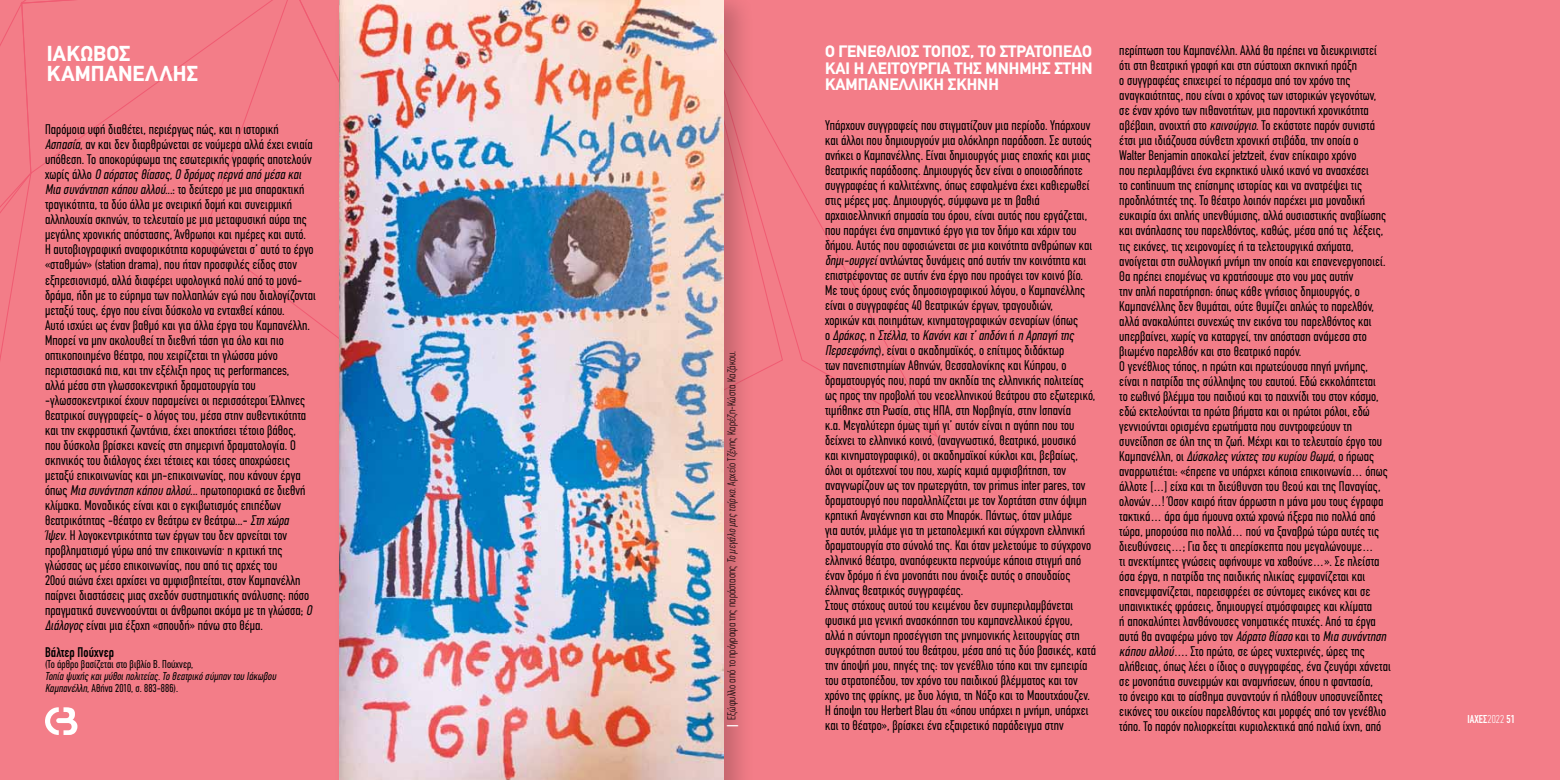
<style>
.page{position:relative;width:1560px;height:780px;background:#fff}
.page>*{position:absolute;margin:0;border:0;box-sizing:border-box;transform-origin:0 0}
.t1{font:700 21.25px/20px "CF Din";color:#fff}
.t2{font:700 16.25px "CF Din";color:#fff}
.t3{font:condensed 13.75px/15px "CF Din";letter-spacing:.005em;color:#000}
.t4{font:13.75px "CF Din Condensed";letter-spacing:.005em;color:#000}
.t5{font:italic condensed 11.25px/12.5px "CF Din";color:#000}
.t6{font:300 condensed 11.25px "CF Din";letter-spacing:.01em;color:#000}
.t7{font:condensed 11.25px "CF Din";letter-spacing:.005em;color:#000}
.t8{font:11.25px "CF Din Condensed";letter-spacing:.01em;color:#fff}
.s1{font-style:italic}
.s2{font-style:normal}
.s3{font-family:"CF Din Condensed";font-weight:700;font-stretch:normal;color:#fff}
.s4{font-family:"CF Din";font-weight:300;font-stretch:condensed}
</style>
<div class="page">
<div style="left:0;top:0;width:1559px;height:780px;background:#f37d88"></div>
<svg style="left:45px;top:707px;width:32px;height:28px"></svg>
<svg style="left:783px;top:156px;width:155px;height:281px"></svg>
<svg style="left:0;top:0;width:332px;height:361px"></svg>
<svg style="left:755px;top:105px;width:28px;height:270px"></svg>
<div style="left:332px;top:0;width:423px;height:780px;background:#000;opacity:.2"></div>
<img style="left:339px;top:0;width:384px;height:780px">
<h1 class="t1" style="left:47px;top:44px;width:15px">ιακωβοσ καμπανελλησ</h1>
<p class="t3" style="left:45px;top:122px;width:272px">Παρόμοια υφή διαθέτει, περιέργως πώς, και η ιστορική <span class="s1">Ασπασία</span>, αν και δεν διαρθρώνεται σε νούμερα αλλά έχει ενιαία υπόθεση. Το αποκορύφωμα της εσωτερικής γραφής αποτελούν χ ω ρ ί ς ά λλ ο <span class="s1">Ο αόρατος θίασος,Ο δρόμος περνά από μέσα και Μια συνάντηση κάπου αλλού...</span>: το δ εύτερ ο μ ε μ ια σπ α ρ α κτική τραγικότητα, τα δύο άλλα με ονειρική δομή και συνειρμική αλληλουχία σκηνών, το τελευταίο με μια μεταφυσική αύρα της μεγάλης χρονικής απόστασης, Άνθρωποι και ημέρες και αυτό.<br>Η αυτοβιογραφική αναφορικότητα κορυφώνεται σ’ αυτό το έργο «σταθμών» (station drama), που ήταν προσφιλές είδος στον εξπρεσιονισμό, αλλά διαφέρει υφολογικά πολύ από το μονό&shy;δράμα, ήδη με το εύρημα των πολλαπλών εγώ που διαλογίζονται μεταξύ τους, έργο που είναι δύσκολο να ενταχθεί κάπου.<br>Αυτό ισχύει ως έναν βαθμό και για άλλα έργα του Καμπανέλλη.<br>Μπορεί να μην ακολουθεί τη διεθνή τάση για όλο και πιο οπτικοποιημένο θέατρο, που χειρίζεται τη γλώσσα μόνο περιστασιακά πια, και την εξέλιξη προς τις performances,<br>αλλά μέσα στη γλωσσοκεντρική δραματουργία του -γλωσσοκεντρικοί έχουν παραμείνει οι περισσότεροι Έλληνες θεατρικοί συγγραφείς- ο λόγος του, μέσα στην αυθεντικότητα και την εκφραστική ζωντάνια, έχει αποκτήσει τέτοιο βάθος,<br>που δύσκολα βρίσκει κανείς στη σημερινή δραματολογία. Ο σκηνικός του διάλογος έχει τέτοιες και τόσες αποχρώσεις μεταξύ επικοινωνίας και μη-επικοινωνίας, που κάνουν έργα<br>ό π ω ς <span class="s1">Μια συνάντηση κάπου αλλού...</span>π ρ ωτο π ο ρ ια κά σε δ ιε θνή κλίμακα. Μοναδικός είναι και ο εγκιβωτισμός επιπέδων θεατρικότητας -θέατρο εν θεάτρω εν θεάτρω...- <span class="s1">Στη χώρα Ίψεν</span>. Η λογοκεντρικότητα των έργων του δεν αρνείται τον προβληματισμό γύρω από την επικοινωνία· η κριτική της γλώσσας ως μέσο επικοινωνίας, που από τις αρχές του<br>20ού αιώνα έχει αρχίσει να αμφισβητείται, στον Καμπανέλλη παίρνει διαστάσεις μιας σχεδόν συστηματικής ανάλυσης: πόσο πραγματικά συνεννοούνται οι άνθρωποι ακόμα με τη γλώσσα; <span class="s1">Ο διάλογος</span> είναι μια έξοχη «σπουδή» πάνω στο θέμα.</p>
<p class="t4" style="left:45px;top:645px;width:70px">Βάλτερ Πούχνερ</p>
<p class="t7" style="left:45px;top:658px;width:149px">(Το άρθρο βασίζεται στο βιβλίο Β. Πούχνερ,</p>
<p class="t5" style="left:45px;top:669px;width:235px">Τοπία ψυχής καιμύθοιπολιτείας.Το θεατρικό σύμπαντου Ιάκωβου<br>Καμπανέλλη<span class="s2">, Αθήνα 2010, σ. 883-886).</span></p>
<p class="t6" style="left:725px;top:726px;width:377px;rotate:-90deg"><span class="s3">|</span> Εξώφυλλο από το πρόγραφα της παράστασης <span class="s1">Το μεγάλο μας τσίρκο.</span>Αρχείο Τζένης Καρέζη-Κώστα Καζάκου.</p>
<p class="t2" style="left:825px;top:43px;width:71px">Ο γενέθλιος</p>
<p class="t2" style="left:923px;top:43px;width:11px">τόπος</p>
<p class="t2" style="left:970px;top:43px;width:40px">, το στρατόπε</p>
<p class="t2" style="left:1071px;top:43px;width:20px">δο</p>
<p class="t2" style="left:825px;top:59px;width:9px">και</p>
<p class="t2" style="left:853px;top:59px;width:24px">η λειτο</p>
<p class="t2" style="left:909px;top:59px;width:55px">υργία της</p>
<p class="t2" style="left:985px;top:59px;width:12px">μνήμης</p>
<p class="t2" style="left:1054px;top:59px;width:11px">στην</p>
<p class="t2" style="left:825px;top:75px;width:22px">Καμπανελλική</p>
<p class="t2" style="left:947px;top:75px;width:11px">σκηνή</p>
<p class="t3" style="left:825px;top:118px;width:272px">Υπάρχουν συγγραφείς που στιγματίζουν μια περίοδο. Υπάρχουν και άλλοι που δημιουργούν μια ολόκληρη παράδοση. Σε αυτούς ανήκει ο Καμπανέλλης. Είναι δημιουργός μιας εποχής και μιας θεατρικής παράδοσης. Δημιουργός δεν είναι ο οποιοσδήποτε συγγραφέας ή καλλιτέχνης, όπως εσφαλμένα έχει καθιερωθεί στις μέρες μας. Δημιουργός, σύμφωνα με τη βαθιά αρχαιοελληνική σημασία του όρου, είναι αυτός που εργάζεται, που παράγει ένα σημαντικό έργο για τον δήμο και χάριν του δήμου. Αυτός που αφοσιώνεται σε μια κοινότητα ανθρώπων και <span class="s1">δημι-ουργεί</span>αντλώντας δυνάμεις από αυτήν την κοινότητα και επιστρέφοντας σε αυτήν ένα έργο που προάγει τον κοινό βίο.<br>Με τους όρους ενός δημοσιογραφικού λόγου, ο Καμπανέλλης είναι ο συγγραφέας 40 θεατρικών έργων, τραγουδιών,<br>χορικών και ποιημάτων, κινηματογραφικών σεναρίων (όπως<br>ο <span class="s1">Δράκος</span>, η <span class="s1">Στέλλα</span>, τ ο <span class="s1">Κανόνικαιτ’αηδόνι</span>ή <span class="s1">η Αρπαγή της Περσεφόνης</span>), είναι ο ακαδημαϊκός, ο επίτιμος διδάκτωρ<br>των πανεπιστημίων Aθηνών, Θεσσαλονίκης και Kύπρου, ο δραματουργός που, παρά την ακηδία της ελληνικής πολιτείας ως προς την προβολή του νεοελληνικού θεάτρου στο εξωτερικό, τιμήθηκε στη Pωσία, στις HΠA, στη Nορβηγία, στην Iσπανία<br>κ.α. Mεγαλύτερη όμως τιμή γι’ αυτόν είναι η αγάπη που του δείχνει το ελληνικό κοινό, (αναγνωστικό, θεατρικό, μουσικό<br>και κινηματογραφικό), οι ακαδημαϊκοί κύκλοι και, βεβαίως, όλοι οι ομότεχνοί του που, χωρίς καμιά αμφισβήτηση, τον αναγνωρίζουν ως τον πρωτεργάτη, τον primus inter pares, τον δραματουργό που παραλληλίζεται με τον Xορτάτση στην όψιμη κρητική Aναγέννηση και στο Mπαρόκ. Πάντως, όταν μιλάμε<br>για αυτόν, μιλάμε για τη μεταπολεμική και σύγχρονη ελληνική δραματουργία στο σύνολό της. Και όταν μελετούμε το σύγχρονο ελληνικό θέατρο, αναπόφευκτα περνούμε κάποια στιγμή από έναν δρόμο ή ένα μονοπάτι που άνοιξε αυτός ο σπουδαίος έλληνας θεατρικός συγγραφέας.<br>Στους στόχους αυτού του κειμένου δεν συμπεριλαμβάνεται φυσικά μια γενική ανασκόπηση του καμπανελλικού έργου, αλλά η σύντομη προσέγγιση της μνημονικής λειτουργίας στη συγκρότηση αυτού του θεάτρου, μέσα από τις δύο βασικές, κατά την άποψή μου, πηγές της: τον γενέθλιο τόπο και την εμπειρία του στρατοπέδου, τον χρόνο του παιδικού βλέμματος και τον χρόνο της φρίκης, με δυο λόγια, τη Νάξο και το Μαουτχάουζεν.<br>Η άποψη του Herbert Blau ότι «όπου υπάρχει η μνήμη, υπάρχει και το θέατρο», βρίσκει ένα εξαιρετικό παράδειγμα στην</p>
<p class="t3" style="left:1119px;top:43px;width:273px">περίπτωση του Καμπανέλλη. Αλλά θα πρέπει να διευκρινιστεί ότι στη θεατρική γραφή και στη σύστοιχη σκηνική πράξη<br>ο συγγραφέας επιχειρεί το πέρασμα από τον χρόνο της αναγκαιότητας, που είναι ο χρόνος των ιστορικών γεγονότων,<br>σε έναν χρόνο των πιθανοτήτων, μια παροντική χρονικότητα αβέβαιη, ανοιχτή στο <span class="s1">καινούργιο</span>. Το εκάστοτε παρόν συνιστά έτσι μια ιδιάζουσα σύνθετη χρονική στιβάδα, την οποία ο<br>Walter Benjamin αποκαλεί jetztzeit, έναν επίκαιρο χρόνο<br>που περιλαμβάνει ένα εκρηκτικό υλικό ικανό να ανασχέσει<br>το continuum της επίσημης ιστορίας και να ανατρέψει τις προδηλότητές της. Το θέατρο λοιπόν παρέχει μια μοναδική ευκαιρία όχι απλής υπενθύμισης, αλλά ουσιαστικής αναβίωσης και ανάπλασης του παρελθόντος, καθώς, μέσα από τις λέξεις, τις εικόνες, τις χειρονομίες ή τα τελετουργικά σχήματα, ανοίγεται στη συλλογική μνήμη την οποία και επανενεργοποιεί.<br>Θα πρέπει επομένως να κρατήσουμε στο νου μας αυτήν<br>την απλή παρατήρηση: όπως κάθε γνήσιος δημιουργός, ο Καμπανέλλης δεν θυμάται, ούτε θυμίζει απλώς το παρελθόν, αλλά ανακαλύπτει συνεχώς την εικόνα του παρελθόντος και υπερβαίνει, χωρίς να καταργεί, την απόσταση ανάμεσα στο βιωμένο παρελθόν και στο θεατρικό παρόν.<br>Ο γενέθλιος τόπος, η πρώτη και πρωτεύουσα πηγή μνήμης, είναι η πατρίδα της σύλληψης του εαυτού. Εδώ εκκολάπτεται<br>το εωθινό βλέμμα του παιδιού και το παιχνίδι του στον κόσμο, εδώ εκτελούνται τα πρώτα βήματα και οι πρώτοι ρόλοι, εδώ γεννιούνται ορισμένα ερωτήματα που συντροφεύουν τη συνείδηση σε όλη της τη ζωή. Μέχρι και το τελευταίο έργο του Κ α μ π α ν έ λλ η , ο ι <span class="s1">Δύσκολες νύχτες του κυρίου Θωμά</span>, ο ή ρ ω α ς αναρρωτιέται: «έπρεπε να υπάρχει κάποια επικοινωνία… όπως άλλοτε […] είχα και τη διεύθυνση του Θεού και της Παναγίας, ολονών…! Όσον καιρό ήταν άρρωστη η μάνα μου τους έγραφα τακτικά… άρα άμα ήμουνα οχτώ χρονώ ήξερα πιο πολλά από τώρα, μπορούσα πιο πολλά… πού να ξαναβρώ τώρα αυτές τις διευθύνσεις…; Για δες τι απερίσκεπτα που μεγαλώνουμε…<br>τι ανεκτίμητες γνώσεις αφήνουμε να χαθούνε…». Σε πλείστα όσα έργα, η πατρίδα της παιδικής ηλικίας εμφανίζεται και επανεμφανίζεται, παρεισφρέει σε σύντομες εικόνες και σε υπαινικτικές φράσεις, δημιουργεί ατμόσφαιρες και κλίματα<br>ή αποκαλύπτει λανθάνουσες νοηματικές πτυχές. Από τα έργα<br>α υ τ ά θ α α ν α φ έ ρ ω μ ό ν ο τ ο ν <span class="s1">Αόρατο θίασο</span> κ α ι τ ο <span class="s1">Μια συνάντηση κάπου αλλού</span>…. Στο πρώτο, σε ώρες νυχτερινές, ώρες της αλήθειας, όπως λέει ο ίδιος ο συγγραφέας, ένα ζευγάρι χάνεται σε μονοπάτια συνειρμών και αναμνήσεων, όπου η φαντασία,<br>το όνειρο και το αίσθημα συναντούν ή πλάθουν υποσυνείδητες εικόνες του οικείου παρελθόντος και μορφές από τον γενέθλιο τόπο. Το παρόν πολιορκείται κυριολεκτικά από παλιά ίχνη, από</p>
<p class="t8" style="left:1466px;top:712px;width:49px">ΙΑΧΕΣ<span class="s4">2022</span> 51</p>
</div>
